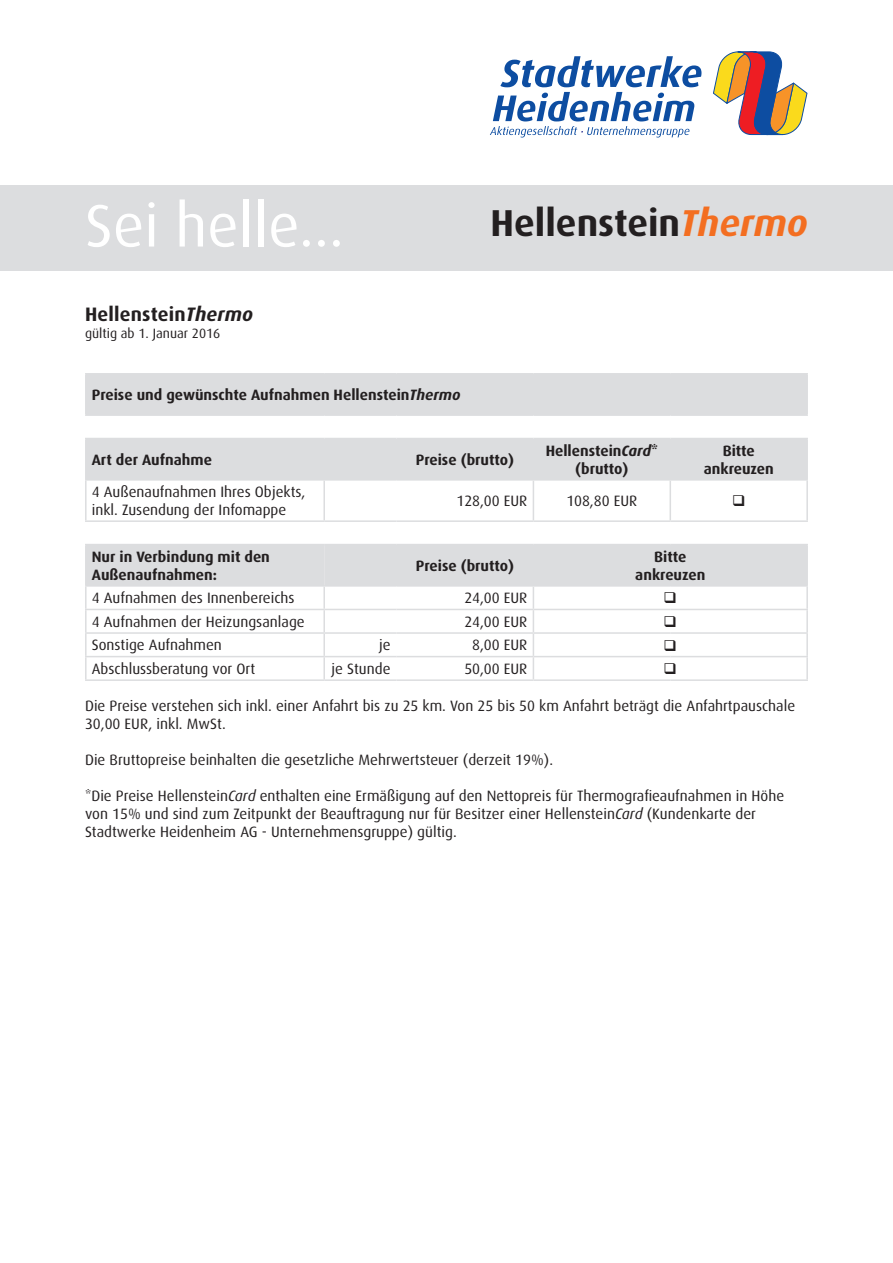
<style>
.page{position:relative;width:893px;height:1263px;background:#fff}
.page>*{position:absolute;margin:0;border:0;box-sizing:border-box;transform-origin:0 0}
.t1{font:60px "Dax";color:#fff}
.t2{font:700 37.5px "Dax";color:#231f20}
.t3{font:700 19.5px "Dax";letter-spacing:.01em;color:#231f20}
.t4{font:15px/18px "Dax";color:#231f20}
.t5{font:700 15px/18px "Dax";color:#231f20;text-align:center}
.t6{font:13.5px "Dax";color:#231f20}
.s1{font-style:italic;color:#f36e21}
.s2{font-style:italic}
</style>
<div class="page">
<svg style="left:490px;top:56px;width:211px;height:82px"></svg>
<svg style="left:713px;top:51px;width:95px;height:84px"></svg>
<div style="left:0;top:186px;width:893px;height:85px;background:#dcdddf"></div>
<svg style="left:87px;top:375px;width:719px;height:210px;fill:#dcdddf"></svg>
<div style="left:86px;top:415px;width:721px;height:23px;background:#fff"></div>
<hr style="left:396px;top:439px;width:1px;height:40px;background:#dcdddf">
<hr style="left:85px;top:479px;width:239px;height:2px;background:#dcdddf">
<hr style="left:324px;top:479px;width:72px;height:2px;background:#dcdddf">
<hr style="left:396px;top:479px;width:137px;height:2px;background:#dcdddf">
<hr style="left:533px;top:479px;width:137px;height:2px;background:#dcdddf">
<hr style="left:670px;top:479px;width:138px;height:2px;background:#dcdddf">
<hr style="left:85px;top:609px;width:239px;height:1px;background:#dcdddf">
<hr style="left:670px;top:609px;width:138px;height:1px;background:#dcdddf">
<hr style="left:85px;top:632px;width:239px;height:2px;background:#dcdddf">
<hr style="left:670px;top:632px;width:138px;height:2px;background:#dcdddf">
<hr style="left:85px;top:656px;width:239px;height:1px;background:#dcdddf">
<hr style="left:670px;top:656px;width:138px;height:1px;background:#dcdddf">
<hr style="left:323px;top:439px;width:2px;height:40px;background:#dcdddf">
<hr style="left:533px;top:439px;width:1px;height:40px;background:#dcdddf">
<hr style="left:669px;top:439px;width:2px;height:40px;background:#dcdddf">
<hr style="left:323px;top:481px;width:2px;height:39px;background:#dcdddf">
<hr style="left:533px;top:481px;width:1px;height:39px;background:#dcdddf">
<hr style="left:669px;top:481px;width:2px;height:39px;background:#dcdddf">
<hr style="left:323px;top:587px;width:2px;height:22px;background:#dcdddf">
<hr style="left:323px;top:610px;width:2px;height:22px;background:#dcdddf">
<hr style="left:323px;top:634px;width:2px;height:22px;background:#dcdddf">
<hr style="left:323px;top:657px;width:2px;height:22px;background:#dcdddf">
<hr style="left:85px;top:373px;width:239px;height:2px;background:#dcdddf">
<hr style="left:85px;top:375px;width:2px;height:39px;background:#dcdddf">
<hr style="left:324px;top:373px;width:72px;height:2px;background:#dcdddf">
<hr style="left:396px;top:373px;width:137px;height:2px;background:#dcdddf">
<hr style="left:533px;top:373px;width:137px;height:2px;background:#dcdddf">
<hr style="left:670px;top:373px;width:138px;height:2px;background:#dcdddf">
<hr style="left:806px;top:375px;width:2px;height:39px;background:#dcdddf">
<hr style="left:85px;top:414px;width:239px;height:2px;background:#dcdddf">
<hr style="left:324px;top:414px;width:72px;height:2px;background:#dcdddf">
<hr style="left:396px;top:414px;width:137px;height:2px;background:#dcdddf">
<hr style="left:533px;top:414px;width:137px;height:2px;background:#dcdddf">
<hr style="left:670px;top:414px;width:138px;height:2px;background:#dcdddf">
<hr style="left:85px;top:438px;width:239px;height:1px;background:#dcdddf">
<hr style="left:85px;top:439px;width:2px;height:40px;background:#dcdddf">
<hr style="left:324px;top:438px;width:72px;height:1px;background:#dcdddf">
<hr style="left:396px;top:438px;width:137px;height:1px;background:#dcdddf">
<hr style="left:533px;top:438px;width:137px;height:1px;background:#dcdddf">
<hr style="left:670px;top:438px;width:138px;height:1px;background:#dcdddf">
<hr style="left:806px;top:439px;width:2px;height:40px;background:#dcdddf">
<hr style="left:85px;top:481px;width:2px;height:39px;background:#dcdddf">
<hr style="left:806px;top:481px;width:2px;height:39px;background:#dcdddf">
<hr style="left:85px;top:520px;width:239px;height:2px;background:#dcdddf">
<hr style="left:324px;top:520px;width:72px;height:2px;background:#dcdddf">
<hr style="left:396px;top:520px;width:137px;height:2px;background:#dcdddf">
<hr style="left:533px;top:520px;width:137px;height:2px;background:#dcdddf">
<hr style="left:670px;top:520px;width:138px;height:2px;background:#dcdddf">
<hr style="left:85px;top:587px;width:2px;height:22px;background:#dcdddf">
<hr style="left:806px;top:587px;width:2px;height:22px;background:#dcdddf">
<hr style="left:85px;top:610px;width:2px;height:22px;background:#dcdddf">
<hr style="left:806px;top:610px;width:2px;height:22px;background:#dcdddf">
<hr style="left:85px;top:634px;width:2px;height:22px;background:#dcdddf">
<hr style="left:806px;top:634px;width:2px;height:22px;background:#dcdddf">
<hr style="left:85px;top:657px;width:2px;height:22px;background:#dcdddf">
<hr style="left:806px;top:657px;width:2px;height:22px;background:#dcdddf">
<hr style="left:85px;top:679px;width:239px;height:2px;background:#dcdddf">
<hr style="left:324px;top:679px;width:72px;height:2px;background:#dcdddf">
<hr style="left:396px;top:679px;width:137px;height:2px;background:#dcdddf">
<hr style="left:533px;top:679px;width:137px;height:2px;background:#dcdddf">
<hr style="left:670px;top:679px;width:138px;height:2px;background:#dcdddf">
<hr style="left:85px;top:544px;width:239px;height:1px;background:#dcdddf">
<hr style="left:85px;top:545px;width:2px;height:40px;background:#dcdddf">
<hr style="left:324px;top:544px;width:72px;height:1px;background:#dcdddf">
<hr style="left:396px;top:544px;width:137px;height:1px;background:#dcdddf">
<hr style="left:533px;top:544px;width:137px;height:1px;background:#dcdddf">
<hr style="left:670px;top:544px;width:138px;height:1px;background:#dcdddf">
<hr style="left:806px;top:545px;width:2px;height:40px;background:#dcdddf">
<hr style="left:85px;top:585px;width:239px;height:2px;background:#dcdddf">
<hr style="left:670px;top:585px;width:138px;height:2px;background:#dcdddf">
<svg style="left:733px;top:495px;width:11px;height:11px"></svg>
<svg style="left:324px;top:545px;width:483px;height:134px"></svg>
<h1 class="t1" style="left:85px;top:191px;width:260px">Sei helle...</h1>
<h2 class="t2" style="left:490px;top:201px;width:319px">Hellenstein<span class="s1">Thermo</span></h2>
<h3 class="t3" style="left:85px;top:303px;width:170px">Hellenstein<span class="s2">Thermo</span></h3>
<p class="t6" style="left:85px;top:325px;width:137px">gültig ab 1. Januar 2016</p>
<p class="t5" style="left:92px;top:386px;width:370px">Preise und gewünschte Aufnahmen Hellenstein<span class="s2">Thermo</span></p>
<p class="t5" style="left:92px;top:451px;width:122px">Art der Aufnahme</p>
<p class="t5" style="left:416px;top:451px;width:100px">Preise (brutto)</p>
<p class="t5" style="left:546px;top:442px;width:114px">Hellenstein<span class="s2">Card</span>* (brutto)</p>
<p class="t5" style="left:704px;top:442px;width:72px">Bitte ankreuzen</p>
<p class="t4" style="left:92px;top:483px;width:215px">4 Außenaufnahmen Ihres Objekts, inkl. Zusendung der Infomappe</p>
<p class="t4" style="left:456px;top:492px;width:72px">128,00 EUR</p>
<p class="t4" style="left:566px;top:492px;width:72px">108,80 EUR</p>
<p class="t5" style="left:92px;top:548px;width:180px;text-align:left">Nur in Verbindung mit den<br>Außenaufnahmen:</p>
<p class="t5" style="left:416px;top:557px;width:100px">Preise (brutto)</p>
<p class="t5" style="left:635px;top:548px;width:72px">Bitte ankreuzen</p>
<p class="t4" style="left:92px;top:589px;width:204px">4 Aufnahmen des Innenbereichs</p>
<p class="t4" style="left:464px;top:589px;width:65px">24,00 EUR</p>
<p class="t4" style="left:92px;top:613px;width:214px">4 Aufnahmen der Heizungsanlage</p>
<p class="t4" style="left:464px;top:613px;width:65px">24,00 EUR</p>
<p class="t4" style="left:92px;top:636px;width:132px">Sonstige Aufnahmen</p>
<p class="t4" style="left:379px;top:636px;width:13px">je</p>
<p class="t4" style="left:472px;top:636px;width:57px">8,00 EUR</p>
<p class="t4" style="left:92px;top:660px;width:165px">Abschlussberatung vor Ort</p>
<p class="t4" style="left:332px;top:660px;width:60px">je Stunde</p>
<p class="t4" style="left:464px;top:660px;width:65px">50,00 EUR</p>
<p class="t4" style="left:85px;top:697px;width:712px">Die Preise verstehen sich inkl. einer Anfahrt bis zu 25 km. Von 25 bis 50 km Anfahrt beträgt die Anfahrtpauschale<br>30,00 EUR, inkl. MwSt.</p>
<p class="t4" style="left:85px;top:751px;width:469px">Die Bruttopreise beinhalten die gesetzliche Mehrwertsteuer (derzeit 19%).</p>
<p class="t4" style="left:85px;top:787px;width:701px">*Die Preise Hellenstein<span class="s2">Card</span> enthalten eine Ermäßigung auf den Nettopreis für Thermografieaufnahmen in Höhe von 15% und sind zum Zeitpunkt der Beauftragung nur für Besitzer einer Hellenstein<span class="s2">Card</span> (Kundenkarte der<br>Stadtwerke Heidenheim AG - Unternehmensgruppe) gültig.</p>
</div>
